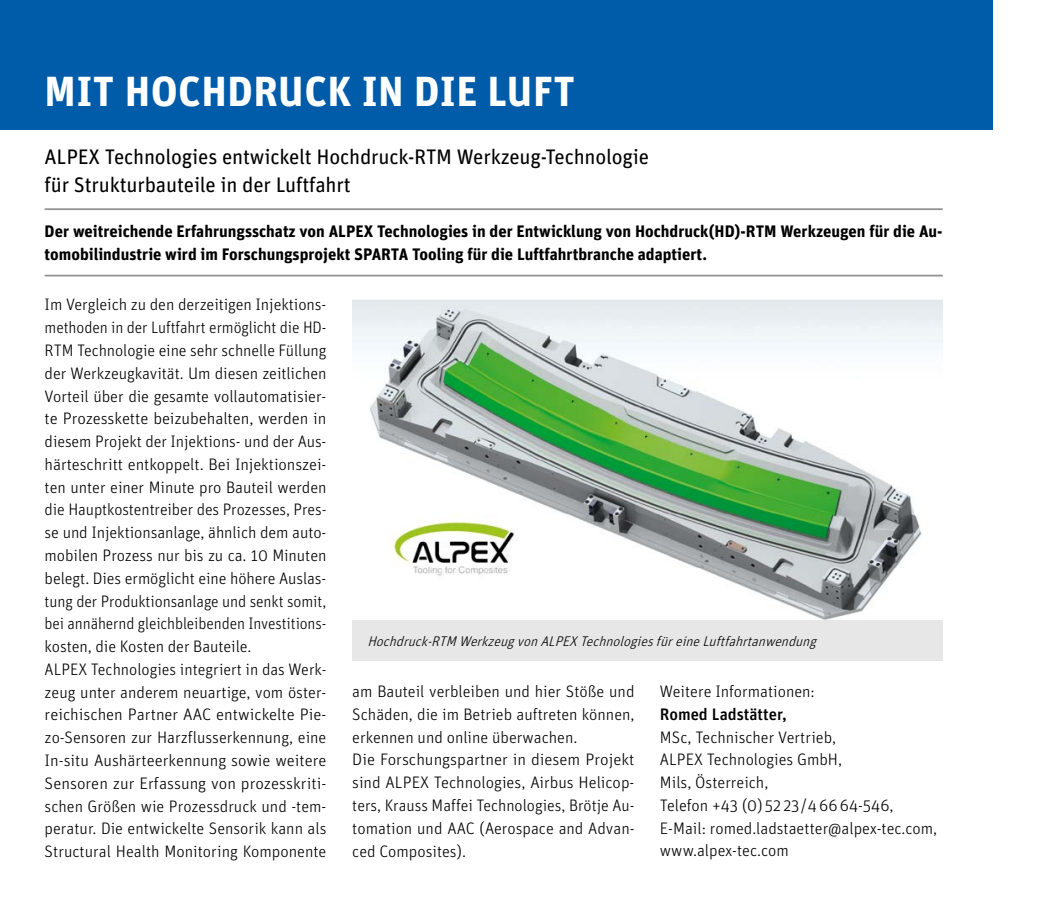
<style>
.page{position:relative;width:1042px;height:916px;background:#fff}
.page>*{position:absolute;margin:0;border:0;box-sizing:border-box;transform-origin:0 0}
.t1{font:700 42px "Unit";letter-spacing:.01em;color:#fff}
.t2{font:21px/28px "Unit";letter-spacing:-.01em;color:#000}
.t3{font:300 16.62px/22.8px "Unit";letter-spacing:-.005em;color:#000}
.t4{font:700 16.62px/22.8px "Unit";color:#000}
.t5{font:500 16.62px "Unit";color:#000}
.t6{font:italic 300 14px "Unit";color:#000}
</style>
<div class="page">
<div style="left:0;top:0;width:992px;height:129px;background:#005ca9"></div>
<hr style="left:45px;top:208px;width:898px;height:2px;background:#919191">
<hr style="left:45px;top:274px;width:898px;height:2px;background:#919191">
<img style="left:352px;top:299px;width:591px;height:321px">
<div style="left:352px;top:620px;width:591px;height:40px;background:#e3e3e3"></div>
<h1 class="t1" style="left:45px;top:65px;width:532px">MIT HOCHDRUCK IN DIE LUFT</h1>
<p class="t2" style="left:45px;top:142px;width:606px">ALPEX Technologies entwickelt Hochdruck-RTM Werkzeug-Technologie für Strukturbauteile in der Luftfahrt</p>
<p class="t4" style="left:45px;top:219px;width:899px">Der weitreichende Erfahrungsschatz von ALPEX Technologies in der Entwicklung von Hochdruck(HD)-RTM Werkzeugen für die Au&shy;tomobilindustrie wird im Forschungsprojekt SPARTA Tooling für die Luftfahrtbranche adaptiert.</p>
<p class="t3" style="left:45px;top:293px;width:283px">Im Vergleich zu den derzeitigen Injektions&shy;methoden in der Luftfahrt ermöglicht die HD-RTM Technologie eine sehr schnelle Füllung der Werkzeugkavität. Um diesen zeitlichen Vorteil über die gesamte vollautomatisier&shy;te Prozesskette beizubehalten, werden in diesem Projekt der Injektions- und der Aus&shy;härteschritt entkoppelt. Bei Injektionszei&shy;ten unter einer Minute pro Bauteil werden die Hauptkostentreiber des Prozesses, Pres&shy;se und Injektionsanlage, ähnlich dem auto&shy;mobilen Prozess nur bis zu ca. 10 Minuten belegt. Dies ermöglicht eine höhere Auslas&shy;tung der Produktionsanlage und senkt somit, bei annähernd gleichbleibenden Investitions&shy;kosten, die Kosten der Bauteile.<br>ALPEX Technologies integriert in das Werk&shy;zeug unter anderem neuartige, vom öster&shy;reichischen Partner AAC entwickelte Pie&shy;zo-Sensoren zur Harzflusserkennung, eine In-situ Aushärteerkennung sowie weitere Sensoren zur Erfassung von prozesskriti&shy;schen Größen wie Prozessdruck und -tem&shy;peratur. Die entwickelte Sensorik kann als Structural Health Monitoring Komponente</p>
<p class="t6" style="left:367px;top:632px;width:454px">Hochdruck-RTM WerkzeugvonALPEXTechnologiesfüreineLuftfahrtanwendung</p>
<p class="t3" style="left:352px;top:679px;width:284px">am Bauteil verbleiben und hier Stöße und Schäden, die im Betrieb auftreten können, erkennen und online überwachen.<br>Die Forschungspartner in diesem Projekt sind ALPEX Technologies, Airbus Helicop&shy;ters, Krauss Maffei Technologies, Brötje Au&shy;tomation und AAC (Aerospace and Advan&shy;ced Composites).</p>
<p class="t3" style="left:660px;top:679px;width:156px">Weitere Informationen:</p>
<p class="t5" style="left:660px;top:703px;width:128px">Romed Ladstätter,</p>
<p class="t3" style="left:660px;top:725px;width:279px">MSc, Technischer Vertrieb,<br>ALPEX Technologies GmbH,<br>Mils, Österreich,<br>Telefon +43 (0) 52 23/4 66 64-546,<br>E-Mail: romed.ladstaetter@alpex-tec.com, www.alpex-tec.com</p>
</div>
